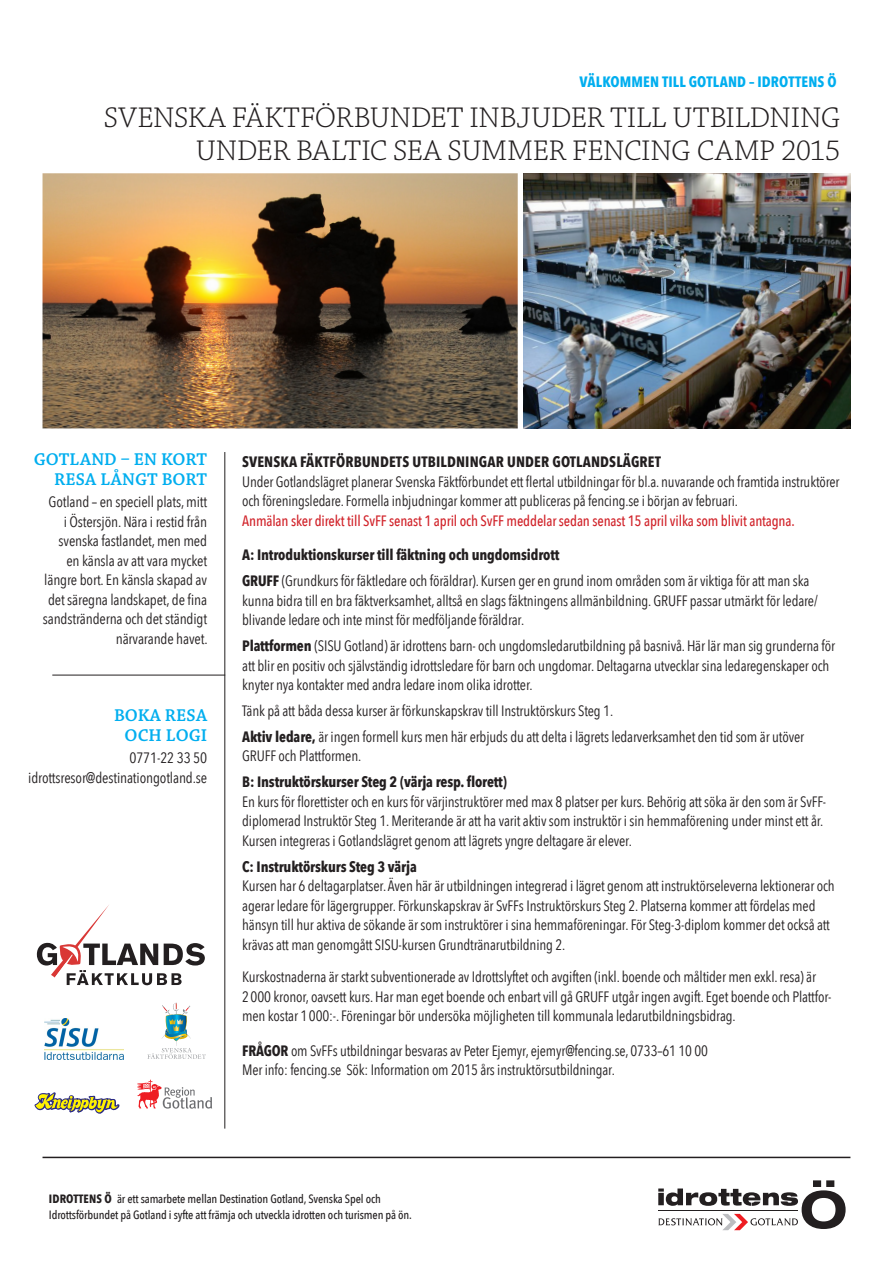
<style>
.page{position:relative;width:893px;height:1263px;background:#fff}
.page>*{position:absolute;margin:0;border:0;box-sizing:border-box;transform-origin:0 0}
.t1{font:300 30px "Chaparral Pro";letter-spacing:-.005em;color:#231f20}
.t2{font:600 18px/19.5px "Chaparral Pro";letter-spacing:.005em;color:#00aeef;text-align:right}
.t3{font:15px/19.5px "Avenir Next Condensed";letter-spacing:-.01em;color:#231f20}
.t4{font:700 15px "Avenir Next Condensed";letter-spacing:-.01em;color:#231f20}
.t5{font:500 15px "Avenir Next Condensed";letter-spacing:-.01em;color:#d1232a}
.t6{font:700 15px "Avenir Next Condensed";letter-spacing:.01em;color:#231f20}
.t7{font:700 15px "Avenir Next Condensed";letter-spacing:.005em;color:#00aeef}
.t8{font:500 12px/16.5px "Avenir Next Condensed";letter-spacing:-.01em;color:#231f20}
.s1{font-weight:700}
</style>
<div class="page">
<img style="left:523px;top:173px;width:327px;height:255px">
<img style="left:43px;top:173px;width:475px;height:255px">
<hr style="left:43px;top:1157px;width:807px;height:1px;background:#231f20">
<hr style="left:224px;top:452px;width:1px;height:676px;background:#231f20">
<svg style="left:658px;top:1180px;width:188px;height:50px"></svg>
<hr style="left:658px;top:1209px;width:140px;height:1px;background:#231f20">
<hr style="left:52px;top:675px;width:173px;height:1px;background:#231f20">
<svg style="left:37px;top:905px;width:168px;height:80px"></svg>
<svg style="left:147px;top:1003px;width:59px;height:56px"></svg>
<svg style="left:137px;top:1080px;width:75px;height:29px"></svg>
<img style="left:45px;top:1018px;width:79px;height:42px">
<svg style="left:34px;top:1092px;width:86px;height:22px"></svg>
<p class="t7" style="left:580px;top:73px;width:259px">VÄLKOMMEN TILL GOTLAND – IDROTTENS Ö</p>
<p class="t1" style="left:104px;top:101px;width:738px">SVENSKA FÄKTFÖRBUNDET INBJUDER TILL UTBILDNING</p>
<p class="t1" style="left:196px;top:134px;width:646px">UNDER BALTIC SEA SUMMER FENCING CAMP 2015</p>
<p class="t2" style="left:34px;top:450px;width:175px">GOTLAND – EN KORT<br>RESA LÅNGT BORT</p>
<p class="t3" style="left:43px;top:492px;width:166px;text-align:right">Gotland – en speciell plats, mitt i Östersjön. Nära i restid från svenska fastlandet, men med en känsla av att vara mycket längre bort. En känsla skapad av det säregna landskapet, de fina sandstränderna och det ständigt närvarande havet.</p>
<p class="t2" style="left:114px;top:706px;width:95px">BOKA RESA</p>
<p class="t2" style="left:125px;top:726px;width:84px">OCH LOGI</p>
<p class="t3" style="left:130px;top:748px;width:79px">0771-22 33 50</p>
<p class="t3" style="left:28px;top:768px;width:180px">idrottsresor@destinationgotland.se</p>
<p class="t6" style="left:242px;top:453px;width:420px">SVENSKA FÄKTFÖRBUNDETS UTBILDNINGAR UNDER GOTLANDSLÄGRET</p>
<p class="t3" style="left:242px;top:471px;width:599px">Under Gotlandslägret planerar Svenska Fäktförbundet ett flertal utbildningar för bl.a. nuvarande och framtida instruktörer och föreningsledare. Formella inbjudningar kommer att publiceras på fencing.se i början av februari.</p>
<p class="t5" style="left:242px;top:511px;width:554px">Anmälan sker direkt till SvFF senast 1 april och SvFF meddelar sedan senast 15 april vilka som blivit antagna.</p>
<p class="t4" style="left:242px;top:546px;width:319px">A: Introduktionskurser till fäktning och ungdomsidrott</p>
<p class="t3" style="left:242px;top:571px;width:577px"><span class="s1">GRUFF</span> (Grundkurs för fäktledare och föräldrar). Kursen ger en grund inom områden som är viktiga för att man ska kunna bidra till en bra fäktverksamhet, alltså en slags fäktningens allmänbildning. GRUFF passar utmärkt för ledare/ blivande ledare och inte minst för medföljande föräldrar.</p>
<p class="t3" style="left:242px;top:636px;width:594px"><span class="s1">Plattformen</span> (SISU Gotland) är idrottens barn- och ungdomsledarutbildning på basnivå. Här lär man sig grunderna för att blir en positiv och självständig idrottsledare för barn och ungdomar. Deltagarna utvecklar sina ledaregenskaper och knyter nya kontakter med andra ledare inom olika idrotter.</p>
<p class="t3" style="left:242px;top:701px;width:372px">Tänk på att båda dessa kurser är förkunskapskrav till Instruktörskurs Steg 1.</p>
<p class="t3" style="left:242px;top:727px;width:563px"><span class="s1">Aktiv ledare,</span> är ingen formell kurs men här erbjuds du att delta i lägrets ledarverksamhet den tid som är utöver</p>
<p class="t3" style="left:242px;top:746px;width:121px">GRUFF och Plattformen.</p>
<p class="t4" style="left:242px;top:773px;width:266px">B: Instruktörskurser Steg 2 (värja resp. florett)</p>
<p class="t3" style="left:242px;top:792px;width:586px">En kurs för florettister och en kurs för värjinstruktörer med max 8 platser per kurs. Behörig att söka är den som är SvFF&shy;diplomerad Instruktör Steg 1. Meriterande är att ha varit aktiv som instruktör i sin hemmaförening under minst ett år.<br>Kursen integreras i Gotlandslägret genom att lägrets yngre deltagare är elever.</p>
<p class="t4" style="left:242px;top:857px;width:176px">C: Instruktörskurs Steg 3 värja</p>
<p class="t3" style="left:242px;top:876px;width:594px">Kursen har 6 deltagarplatser. Även här är utbildningen integrerad i lägret genom att instruktörseleverna lektionerar och agerar ledare för lägergrupper. Förkunskapskrav är SvFFs Instruktörskurs Steg 2. Platserna kommer att fördelas med hänsyn till hur aktiva de sökande är som instruktörer i sina hemmaföreningar. För Steg-3-diplom kommer det också att krävas att man genomgått SISU-kursen Grundtränarutbildning 2.</p>
<p class="t3" style="left:242px;top:967px;width:591px">Kurskostnaderna är starkt subventionerade av Idrottslyftet och avgiften (inkl. boende och måltider men exkl. resa) är<br>2000 kronor, oavsett kurs. Har man eget boende och enbart vill gå GRUFF utgår ingen avgift. Eget boende och Plattfor&shy;men kostar 1000:-. Föreningar bör undersöka möjligheten till kommunala ledarutbildningsbidrag.</p>
<p class="t3" style="left:242px;top:1041px;width:467px"><span class="s1">FRÅGOR</span> om SvFFs utbildningar besvaras av Peter Ejemyr, ejemyr@fencing.se, 0733–61 10 00</p>
<p class="t3" style="left:242px;top:1060px;width:374px">Mer info: fencing.se Sök: Information om 2015 års instruktörsutbildningar.</p>
<p class="t8" style="left:49px;top:1190px;width:365px"><span class="s1">IDROTTENS Ö</span> är ett samarbete mellan Destination Gotland, Svenska Spel och<br>Idrottsförbundet på Gotland i syfte att främja och utveckla idrotten och turismen på ön.</p>
</div>
